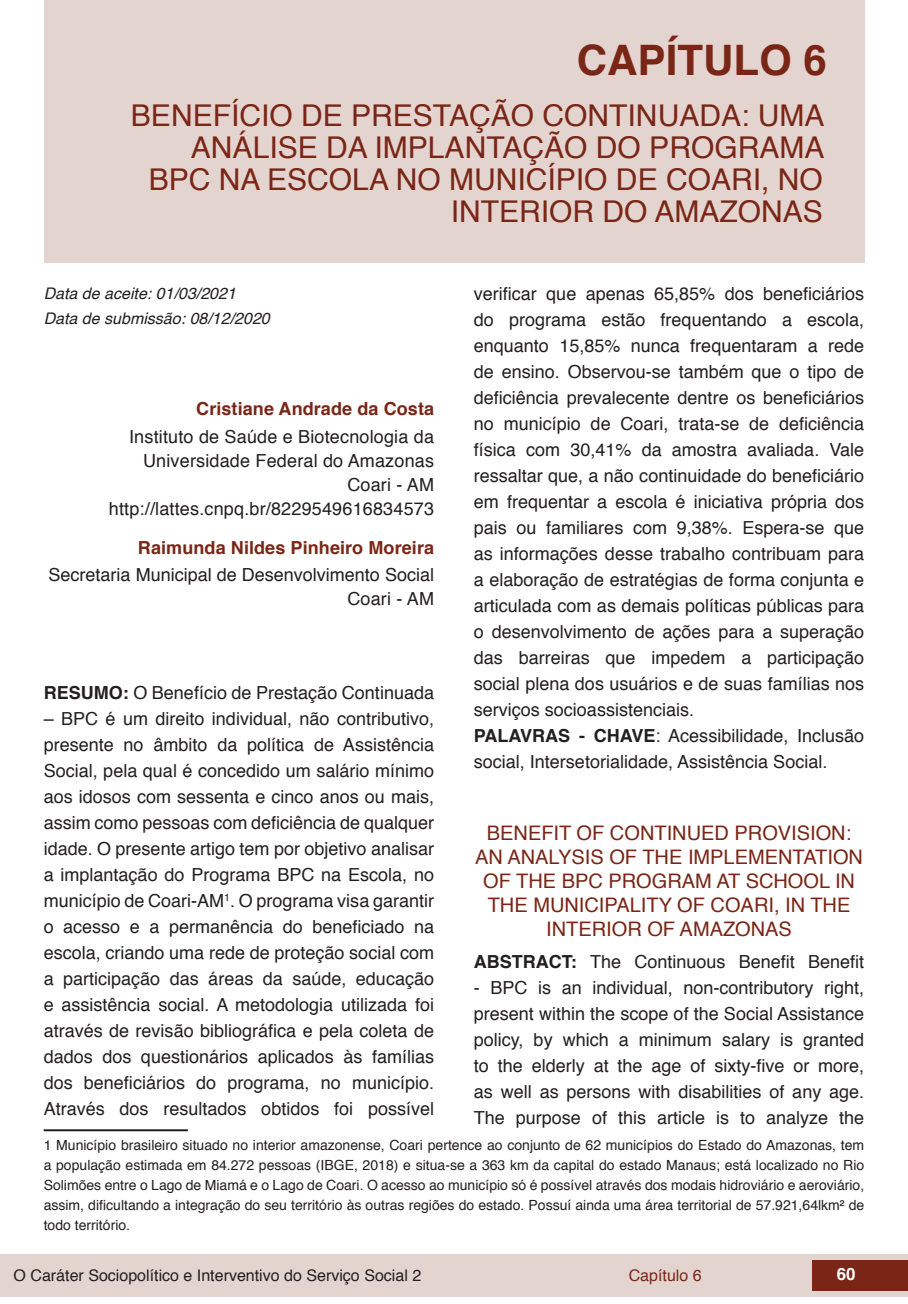
<style>
.page{position:relative;width:908px;height:1304px;background:#fff}
.page>*{position:absolute;margin:0;border:0;box-sizing:border-box;transform-origin:0 0}
.capítulos{font:700 42px "Helvetica";color:#7a2616}
.nome_artigos{font:30px/32px "Helvetica";color:#7a2616;text-align:right}
.título_Inglês{font:20px/24px "Helvetica";color:#7a2616;text-align:center}
.Resumos_e_PC_TXT{font:18px/26px "Helvetica";color:#231f20;text-align:justify}
.info_autores{font:18px/24px "Helvetica";letter-spacing:.01em;color:#231f20;text-align:right}
.nome_autores{font:700 18px "Helvetica";letter-spacing:.005em;color:#7a2616}
.t1{font:700 16.8px "Helvetica";color:#fff}
.t2{font:16px "Helvetica";color:#231f20}
.data{font:italic 16px "Helvetica";color:#231f20}
.t3{font:16px "Helvetica";color:#7a2616}
.nota_rdp{font:14px/20px "Helvetica";color:#231f20;text-align:justify}
.s1{font-weight:700}
</style>
<div class="page">
<div style="left:0;top:1254px;width:906px;height:43px;background:#e4d4d0"></div>
<div style="left:812px;top:1261px;width:95px;height:30px;background:#7a2616"></div>
<div style="left:44px;top:0;width:819px;height:263px;background:#e4d4d0"></div>
<hr style="left:44px;top:1129px;width:144px;height:2px;background:#231f20">
<p class="capítulos" style="left:576px;top:26px;width:251px">CAPÍTULO 6</p>
<p class="nome_artigos" style="left:131px;top:101px;width:694px">BENEFÍCIO DE PRESTAÇÃO CONTINUADA: UMA ANÁLISE DA IMPLANTAÇÃO DO PROGRAMA BPC NA ESCOLA NO MUNICÍPIO DE COARI, NO INTERIOR DO AMAZONAS</p>
<p class="Resumos_e_PC_TXT" style="left:473px;top:281px;width:392px">verificar que apenas 65,85% dos beneficiários do programa estão frequentando a escola, enquanto 15,85% nunca frequentaram a rede de ensino. Observou-se também que o tipo de deficiência prevalecente dentre os beneficiários no município de Coari, trata-se de deficiência física com 30,41% da amostra avaliada. Vale ressaltar que, a não continuidade do beneficiário em frequentar a escola é iniciativa própria dos pais ou familiares com 9,38%. Espera-se que as informações desse trabalho contribuam para a elaboração de estratégias de forma conjunta e articulada com as demais políticas públicas para o desenvolvimento de ações para a superação das barreiras que impedem a participação social plena dos usuários e de suas famílias nos serviços socioassistenciais.</p>
<p class="Resumos_e_PC_TXT" style="left:473px;top:723px;width:392px"><span class="s1">PALAVRAS - CHAVE</span>: Acessibilidade, Inclusão social, Intersetorialidade, Assistência Social.</p>
<p class="data" style="left:44px;top:280px;width:194px">Data de aceite: 01/03/2021</p>
<p class="data" style="left:44px;top:306px;width:227px">Data de submissão: 08/12/2020</p>
<p class="nome_autores" style="left:196px;top:395px;width:239px">Cristiane Andrade da Costa</p>
<p class="info_autores" style="left:129px;top:425px;width:306px">Instituto de Saúde e Biotecnologia da<br>Universidade Federal do Amazonas</p>
<p class="info_autores" style="left:347px;top:473px;width:88px">Coari - AM</p>
<p class="info_autores" style="left:109px;top:497px;width:326px">http://lattes.cnpq.br/8229549616834573</p>
<p class="nome_autores" style="left:138px;top:533px;width:297px">Raimunda Nildes Pinheiro Moreira</p>
<p class="info_autores" style="left:49px;top:564px;width:387px">Secretaria Municipal de Desenvolvimento Social</p>
<p class="info_autores" style="left:347px;top:588px;width:88px">Coari - AM</p>
<p class="Resumos_e_PC_TXT" style="left:44px;top:681px;width:392px"><span class="s1">RESUMO:</span> O Benefício de Prestação Continuada</p>
<p class="Resumos_e_PC_TXT" style="left:44px;top:707px;width:392px">– BPC é um direito individual, não contributivo, presente no âmbito da política de Assistência Social, pela qual é concedido um salário mínimo aos idosos com sessenta e cinco anos ou mais, assim como pessoas com deficiência de qualquer idade. O presente artigo tem por objetivo analisar a implantação do Programa BPC na Escola, no município de Coari-AM<sup>1</sup>. O programa visa garantir o acesso e a permanência do beneficiado na escola, criando uma rede de proteção social com a participação das áreas da saúde, educação e assistência social. A metodologia utilizada foi através de revisão bibliográfica e pela coleta de dados dos questionários aplicados às famílias dos beneficiários do programa, no município.<br>Através dos resultados obtidos foi possível</p>
<p class="nota_rdp" style="left:44px;top:1136px;width:821px">1 Município brasileiro situado no interior amazonense, Coari pertence ao conjunto de 62 municípios do Estado do Amazonas, tem a população estimada em 84.272 pessoas (IBGE, 2018) e situa-se a 363 km da capital do estado Manaus; está localizado no Rio Solimões entre o Lago de Miamá e o Lago de Coari. O acesso ao município só é possível através dos modais hidroviário e aeroviário, assim, dificultando a integração do seu território às outras regiões do estado. Possuí ainda uma área territorial de 57.921,64lkm² de todo território.</p>
<p class="título_Inglês" style="left:475px;top:822px;width:389px">BENEFIT OF CONTINUED PROVISION:<br>AN ANALYSIS OF THE IMPLEMENTATION<br>OF THE BPC PROGRAM AT SCHOOL IN<br>THE MUNICIPALITY OF COARI, IN THE<br>INTERIOR OF AMAZONAS</p>
<p class="Resumos_e_PC_TXT" style="left:473px;top:949px;width:392px"><span class="s1">ABSTRACT:</span> The Continuous Benefit Benefit</p>
<p class="Resumos_e_PC_TXT" style="left:473px;top:975px;width:392px">- BPC is an individual, non-contributory right, present within the scope of the Social Assistance policy, by which a minimum salary is granted to the elderly at the age of sixty-five or more, as well as persons with disabilities of any age.<br>The purpose of this article is to analyze the</p>
<p class="t2" style="left:14px;top:1263px;width:409px">O Caráter Sociopolítico e Interventivo do Serviço Social 2</p>
<p class="t3" style="left:628px;top:1263px;width:74px">Capítulo 6</p>
<p class="t1" style="left:836px;top:1261px;width:20px">60</p>
</div>
